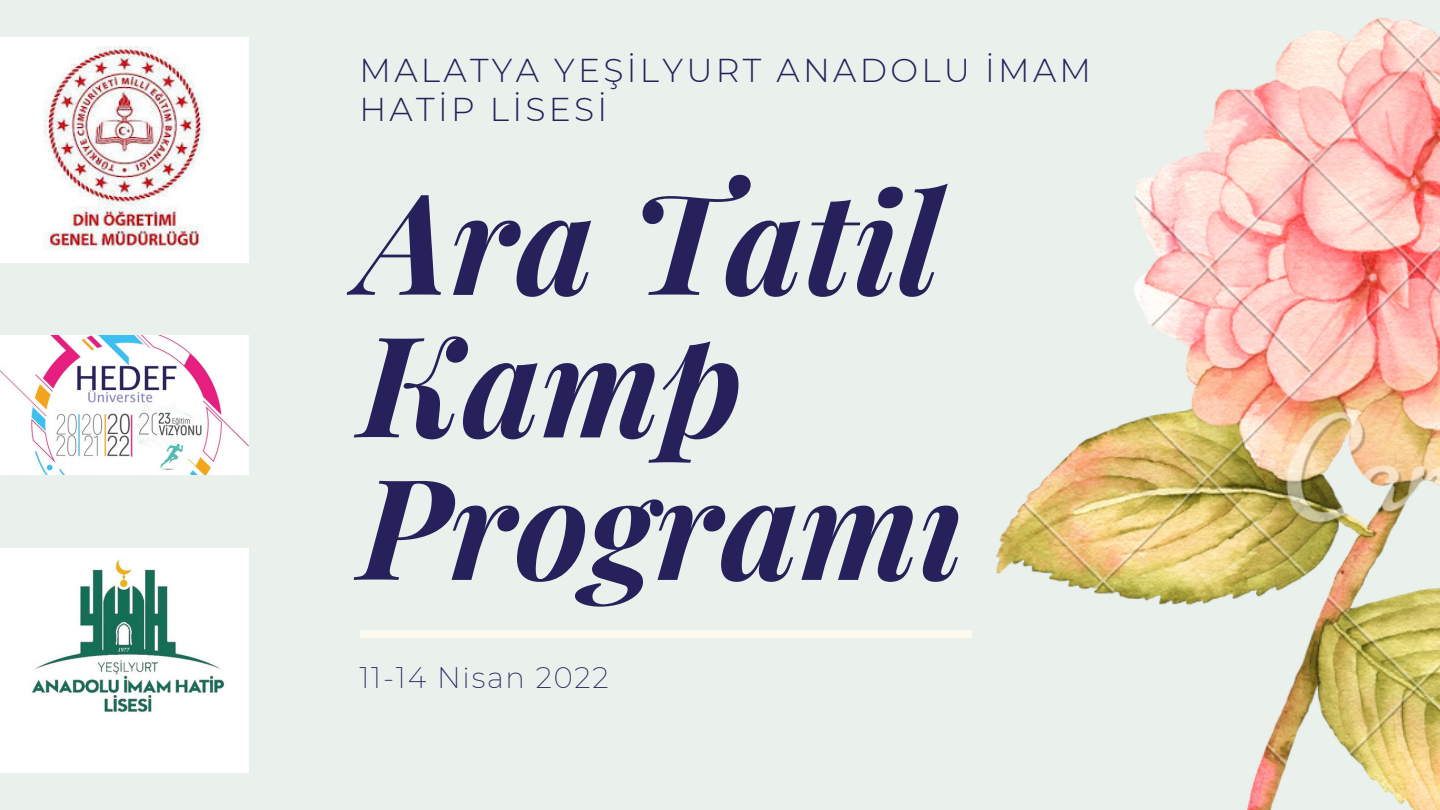
<style>
.page{position:relative;width:1440px;height:810px;background:#eaf0ec}
.page>*{position:absolute;margin:0;border:0;box-sizing:border-box;transform-origin:0 0}
.t1{font:italic 700 140px/142.5px "Playfair Display";color:#27215b}
.t2{font:300 33px/39.6px "Montserrat";letter-spacing:.1em;color:#27215b}
.t3{font:200 29px "Montserrat";letter-spacing:.06em;color:#27215b}
</style>
<div class="page">
<img style="left:996px;top:18px;width:444px;height:792px">
<div style="left:360px;top:630px;width:612px;height:8px;background:#fdfaf0"></div>
<img style="left:0;top:549px;width:249px;height:224px">
<img style="left:0;top:38px;width:249px;height:224px">
<img style="left:0;top:335px;width:249px;height:140px">
<p class="t2" style="left:360px;top:50px;width:733px">MALATYA YEŞİLYURT ANADOLU İMAM<br>HATİP LİSESİ</p>
<p class="t1" style="left:360px;top:166px;width:606px">Ara Tatil<br>Kamp<br>Programı</p>
<p class="t3" style="left:360px;top:660px;width:251px">11-14 Nisan 2022</p>
</div>
